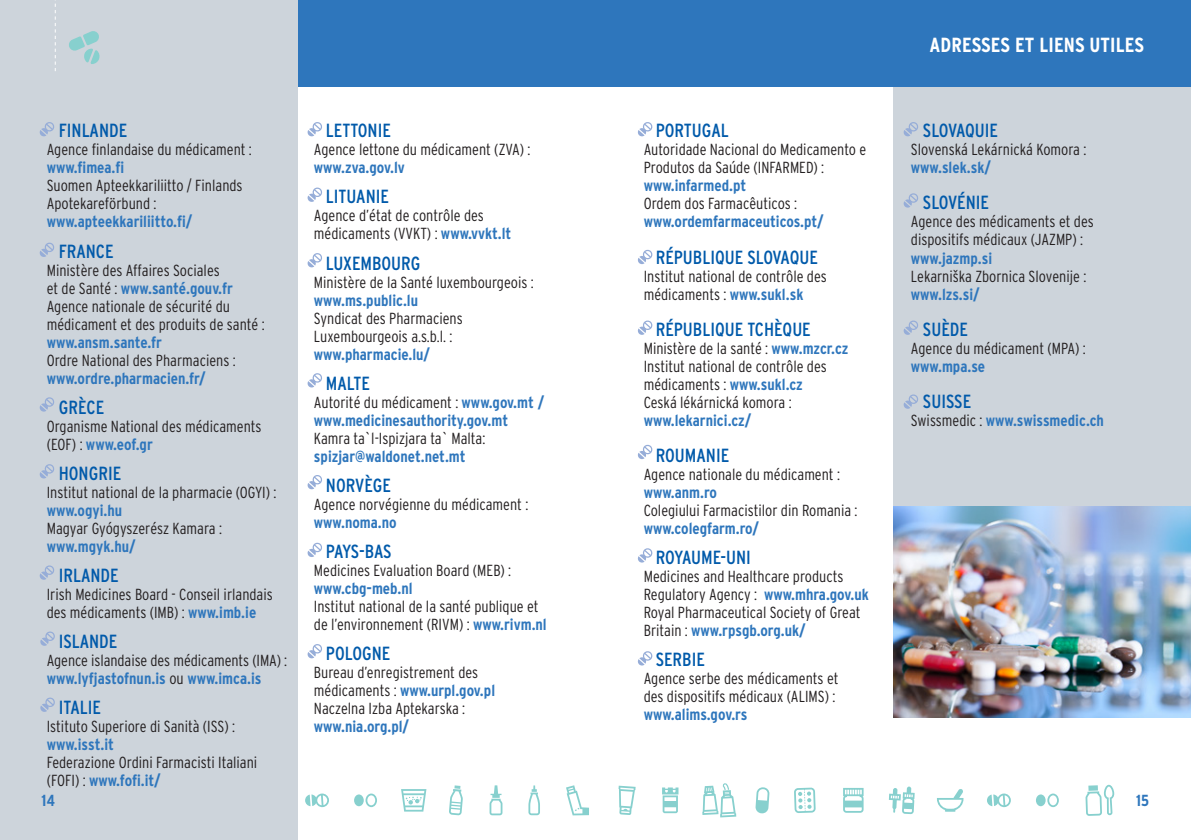
<style>
.page{position:relative;width:1191px;height:840px;background:#fff}
.page>*{position:absolute;margin:0;border:0;box-sizing:border-box;transform-origin:0 0}
.t1{font:700 condensed 20.4px "Interstate";letter-spacing:.005em;color:#fff}
.t2{font:condensed 19px "Interstate";color:#015aaa}
.t3{font:300 condensed 16px/18px "Interstate";color:#231f20}
.t4{font:700 condensed 16px/18px "Interstate";color:#2e76bc}
.s1{font-weight:700;color:#2e76bc}
.s2{font-weight:300;color:#231f20}
</style>
<div class="page">
<div style="left:893px;top:0;width:298px;height:506px;background:#cdd4db"></div>
<div style="left:0;top:0;width:1191px;height:86px;background:#2e76bc"></div>
<img style="left:893px;top:506px;width:298px;height:210px">
<svg style="left:637px;top:122px;width:16px;height:15px"></svg>
<svg style="left:638px;top:249px;width:15px;height:15px"></svg>
<svg style="left:637px;top:320px;width:16px;height:15px"></svg>
<svg style="left:638px;top:444px;width:15px;height:15px"></svg>
<svg style="left:637px;top:548px;width:16px;height:14px"></svg>
<svg style="left:637px;top:651px;width:16px;height:14px"></svg>
<svg style="left:903px;top:122px;width:15px;height:15px"></svg>
<svg style="left:903px;top:193px;width:15px;height:15px"></svg>
<svg style="left:903px;top:320px;width:15px;height:15px"></svg>
<svg style="left:903px;top:394px;width:15px;height:15px"></svg>
<svg style="left:305px;top:793px;width:24px;height:13px"></svg>
<svg style="left:365px;top:793px;width:12px;height:13px"></svg>
<div style="left:354px;top:794px;width:10px;height:11px;background:#87d0ce;border-radius:50%"></div>
<svg style="left:401px;top:789px;width:25px;height:22px"></svg>
<svg style="left:449px;top:785px;width:14px;height:29px"></svg>
<svg style="left:1085px;top:784px;width:29px;height:31px"></svg>
<svg style="left:489px;top:785px;width:13px;height:29px"></svg>
<svg style="left:528px;top:785px;width:12px;height:29px"></svg>
<svg style="left:702px;top:783px;width:34px;height:34px"></svg>
<svg style="left:566px;top:785px;width:23px;height:29px"></svg>
<svg style="left:618px;top:785px;width:17px;height:29px"></svg>
<svg style="left:662px;top:787px;width:16px;height:25px"></svg>
<svg style="left:937px;top:789px;width:26px;height:22px"></svg>
<svg style="left:987px;top:793px;width:24px;height:13px"></svg>
<svg style="left:1047px;top:793px;width:11px;height:13px"></svg>
<div style="left:1036px;top:794px;width:9px;height:11px;background:#87d0ce;border-radius:50%"></div>
<svg style="left:755px;top:787px;width:14px;height:26px"></svg>
<svg style="left:794px;top:787px;width:21px;height:25px"></svg>
<svg style="left:843px;top:788px;width:20px;height:24px"></svg>
<svg style="left:889px;top:786px;width:25px;height:27px"></svg>
<div style="left:0;top:0;width:298px;height:839px;background:#cdd4db"></div>
<svg style="left:69px;top:31px;width:31px;height:33px"></svg>
<svg style="left:55px;top:0;width:1px;height:71px"></svg>
<svg style="left:39px;top:122px;width:15px;height:15px"></svg>
<svg style="left:39px;top:242px;width:15px;height:15px"></svg>
<svg style="left:39px;top:397px;width:15px;height:15px"></svg>
<svg style="left:39px;top:464px;width:15px;height:14px"></svg>
<svg style="left:39px;top:565px;width:15px;height:14px"></svg>
<svg style="left:307px;top:122px;width:15px;height:15px"></svg>
<svg style="left:307px;top:253px;width:15px;height:14px"></svg>
<svg style="left:307px;top:373px;width:15px;height:14px"></svg>
<svg style="left:307px;top:475px;width:15px;height:14px"></svg>
<svg style="left:307px;top:187px;width:15px;height:15px"></svg>
<svg style="left:307px;top:542px;width:15px;height:15px"></svg>
<svg style="left:307px;top:644px;width:15px;height:14px"></svg>
<svg style="left:40px;top:631px;width:15px;height:14px"></svg>
<svg style="left:40px;top:697px;width:15px;height:14px"></svg>
<p class="t2" style="left:59px;top:120px;width:70px">FINLANDE</p>
<p class="t3" style="left:47px;top:140px;width:207px">Agence finlandaise du médicament : <span class="s1">www.fimea.fi</span></p>
<p class="t3" style="left:47px;top:176px;width:197px">Suomen Apteekkariliitto / Finlands<br>Apotekareförbund : <span class="s1">www.apteekkariliitto.fi/</span></p>
<p class="t2" style="left:59px;top:240px;width:56px">FRANCE</p>
<p class="t3" style="left:47px;top:260px;width:188px">Ministère des Affaires Sociales et de Santé : <span class="s1">www.santé.gouv.fr</span></p>
<p class="t3" style="left:47px;top:296px;width:219px">Agence nationale de sécurité du médicament et des produits de santé : <span class="s1">www.ansm.sante.fr</span></p>
<p class="t3" style="left:47px;top:350px;width:190px">Ordre National des Pharmaciens : <span class="s1">www.ordre.pharmacien.fr/</span></p>
<p class="t2" style="left:59px;top:396px;width:47px">GRÈCE</p>
<p class="t3" style="left:47px;top:416px;width:216px">Organisme National des médicaments (EOF) : <span class="s1">www.eof.gr</span></p>
<p class="t2" style="left:59px;top:462px;width:64px">HONGRIE</p>
<p class="t3" style="left:47px;top:482px;width:231px">Institut national de la pharmacie (OGYI) : <span class="s1">www.ogyi.hu</span></p>
<p class="t3" style="left:47px;top:518px;width:177px">Magyar Gyógyszerész Kamara : <span class="s1">www.mgyk.hu/</span></p>
<p class="t2" style="left:59px;top:564px;width:61px">IRLANDE</p>
<p class="t3" style="left:47px;top:584px;width:228px">Irish Medicines Board - Conseil irlandais des médicaments (IMB) : <span class="s1">www.imb.ie</span></p>
<p class="t2" style="left:59px;top:630px;width:60px">ISLANDE</p>
<p class="t3" style="left:47px;top:650px;width:242px">Agence islandaise des médicaments (IMA) : <span class="s1">www.lyfjastofnun.is</span> ou <span class="s1">www.imca.is</span></p>
<p class="t2" style="left:59px;top:696px;width:44px">ITALIE</p>
<p class="t3" style="left:47px;top:716px;width:190px">Istituto Superiore di Sanità (ISS) : <span class="s1">www.isst.it</span></p>
<p class="t3" style="left:47px;top:752px;width:212px">Federazione Ordini Farmacisti Italiani (FOFI) : <span class="s1">www.fofi.it/</span></p>
<p class="t4" style="left:42px;top:790px;width:15px">14</p>
<p class="t2" style="left:326px;top:120px;width:66px">LETTONIE</p>
<p class="t3" style="left:314px;top:140px;width:218px">Agence lettone du médicament (ZVA) : <span class="s1">www.zva.gov.lv</span></p>
<p class="t2" style="left:326px;top:186px;width:64px">LITUANIE</p>
<p class="t3" style="left:314px;top:206px;width:199px">Agence d’état de contrôle des médicaments (VVKT) : <span class="s1">www.vvkt.lt</span></p>
<p class="t2" style="left:326px;top:252px;width:96px">LUXEMBOURG</p>
<p class="t3" style="left:314px;top:272px;width:221px">Ministère de la Santé luxembourgeois : <span class="s1">www.ms.public.lu</span></p>
<p class="t3" style="left:314px;top:308px;width:150px">Syndicat des Pharmaciens<br>Luxembourgeois a.s.b.l. : <span class="s1">www.pharmacie.lu/</span></p>
<p class="t2" style="left:326px;top:372px;width:45px">MALTE</p>
<p class="t4" style="left:314px;top:393px;width:232px"><span class="s2">Autorité du médicament :</span> www.gov.mt / www.medicinesauthority.gov.mt</p>
<p class="t3" style="left:314px;top:428px;width:173px">Kamra ta`l-Ispizjara ta` Malta: <span class="s1">spizjar@waldonet.net.mt</span></p>
<p class="t2" style="left:326px;top:474px;width:66px">NORVÈGE</p>
<p class="t3" style="left:314px;top:494px;width:216px">Agence norvégienne du médicament : <span class="s1">www.noma.no</span></p>
<p class="t2" style="left:326px;top:540px;width:67px">PAYS-BAS</p>
<p class="t3" style="left:314px;top:560px;width:199px">Medicines Evaluation Board (MEB) : <span class="s1">www.cbg-meb.nl</span></p>
<p class="t3" style="left:314px;top:596px;width:234px">Institut national de la santé publique et de l’environnement (RIVM) : <span class="s1">www.rivm.nl</span></p>
<p class="t2" style="left:326px;top:642px;width:66px">POLOGNE</p>
<p class="t3" style="left:314px;top:662px;width:183px">Bureau d’enregistrement des médicaments : <span class="s1">www.urpl.gov.pl</span></p>
<p class="t3" style="left:314px;top:698px;width:153px">Naczelna Izba Aptekarska : <span class="s1">www.nia.org.pl/</span></p>
<p class="t2" style="left:655px;top:120px;width:75px">PORTUGAL</p>
<p class="t3" style="left:643px;top:140px;width:224px">Autoridade Nacional do Medicamento e<br>Produtos da Saúde (INFARMED) : <span class="s1">www.infarmed.pt</span></p>
<p class="t4" style="left:643px;top:195px;width:181px"><span class="s2">Ordem dos Farmacêuticos : </span>www.ordemfarmaceuticos.pt/</p>
<p class="t2" style="left:655px;top:246px;width:164px">RÉPUBLIQUE SLOVAQUE</p>
<p class="t3" style="left:643px;top:266px;width:185px">Institut national de contrôle des médicaments : <span class="s1">www.sukl.sk</span></p>
<p class="t2" style="left:655px;top:318px;width:157px">RÉPUBLIQUE TCHÈQUE</p>
<p class="t3" style="left:643px;top:338px;width:206px">Ministère de la santé : <span class="s1">www.mzcr.cz</span></p>
<p class="t3" style="left:643px;top:356px;width:185px">Institut national de contrôle des médicaments : <span class="s1">www.sukl.cz</span></p>
<p class="t3" style="left:643px;top:392px;width:149px">Ceská lékárnická komora : <span class="s1">www.lekarnici.cz/</span></p>
<p class="t2" style="left:655px;top:444px;width:75px">ROUMANIE</p>
<p class="t3" style="left:643px;top:464px;width:198px">Agence nationale du médicament : <span class="s1">www.anm.ro</span></p>
<p class="t3" style="left:643px;top:500px;width:215px">Colegiului Farmacistilor din Romania : <span class="s1">www.colegfarm.ro/</span></p>
<p class="t2" style="left:655px;top:546px;width:97px">ROYAUME-UNI</p>
<p class="t3" style="left:643px;top:566px;width:227px">Medicines and Healthcare products<br>Regulatory Agency : <span class="s1">www.mhra.gov.uk</span></p>
<p class="t3" style="left:643px;top:602px;width:218px">Royal Pharmaceutical Society of Great<br>Britain : <span class="s1">www.rpsgb.org.uk/</span></p>
<p class="t2" style="left:655px;top:648px;width:51px">SERBIE</p>
<p class="t3" style="left:643px;top:668px;width:196px">Agence serbe des médicaments et des dispositifs médicaux (ALIMS) : <span class="s1">www.alims.gov.rs</span></p>
<p class="t1" style="left:929px;top:33px;width:216px">ADRESSES ET LIENS UTILES</p>
<p class="t2" style="left:923px;top:120px;width:77px">SLOVAQUIE</p>
<p class="t3" style="left:911px;top:140px;width:177px">Slovenská Lekárnická Komora : <span class="s1">www.slek.sk/</span></p>
<p class="t2" style="left:923px;top:192px;width:68px">SLOVÉNIE</p>
<p class="t3" style="left:911px;top:212px;width:184px">Agence des médicaments et des dispositifs médicaux (JAZMP) : <span class="s1">www.jazmp.si</span></p>
<p class="t3" style="left:911px;top:266px;width:177px">Lekarniška Zbornica Slovenije : <span class="s1">www.lzs.si/</span></p>
<p class="t2" style="left:923px;top:318px;width:46px">SUÈDE</p>
<p class="t3" style="left:911px;top:338px;width:176px">Agence du médicament (MPA) : <span class="s1">www.mpa.se</span></p>
<p class="t2" style="left:923px;top:390px;width:50px">SUISSE</p>
<p class="t4" style="left:911px;top:411px;width:194px"><span class="s2">Swissmedic :</span> www.swissmedic.ch</p>
<p class="t4" style="left:1136px;top:790px;width:15px">15</p>
</div>
